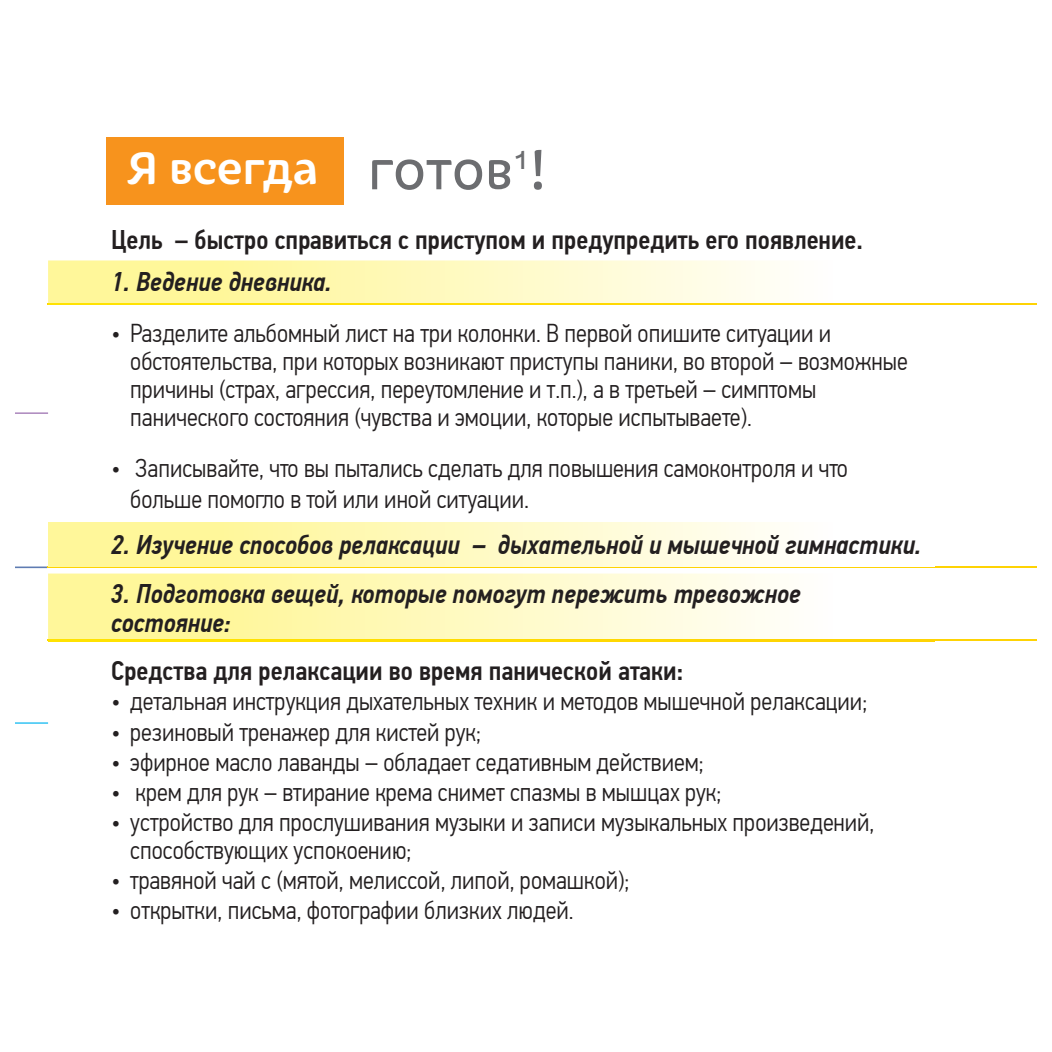
<style>
.page{position:relative;width:1052px;height:1052px;background:#fff}
.page>*{position:absolute;margin:0;border:0;box-sizing:border-box;transform-origin:0 0}
.t1{font:60.75px "Iskra CYR";letter-spacing:-.02em;color:#6c6d70}
.t2{font:500 49.5px "Iskra CYR";color:#fff}
.t3{font:italic 500 27px/29.2px "PF Din Text Cond Pro";color:#231f20}
.t4{font:500 27px "PF Din Text Cond Pro";color:#231f20}
.t5{font:300 25.88px/28.1px "PF Din Text Cond Pro";color:#231f20}
.s1{font-size:27px}
</style>
<div class="page">
<div style="left:106px;top:138px;width:238px;height:67px;background:#f7931d"></div>
<hr style="left:15px;top:412px;width:33px;height:2px;background:#b08ec1">
<hr style="left:15px;top:566px;width:32px;height:2px;background:#5f7cb2">
<hr style="left:15px;top:722px;width:33px;height:1px;background:#40c7f4">
<hr style="left:47px;top:566px;width:989px;height:2px;background:#fed304">
<hr style="left:47px;top:639px;width:989px;height:2px;background:#fed304">
<hr style="left:47px;top:303px;width:989px;height:2px;background:#fed304">
<svg style="left:48px;top:260px;width:727px;height:43px;background:#fff9bd"></svg>
<hr style="left:48px;top:303px;width:886px;height:2px;background:#ffdb01">
<div style="left:48px;top:522px;width:886px;height:44px;background:linear-gradient(to right,#fff589,#fff)"></div>
<svg style="left:48px;top:573px;width:727px;height:66px;background:#fff9bc"></svg>
<hr style="left:48px;top:639px;width:886px;height:2px;background:#ffdb01">
<h1 class="t1" style="left:368px;top:128px;width:181px">готов<sup>1</sup>!</h1>
<h2 class="t2" style="left:127px;top:133px;width:193px">Я всегда</h2>
<p class="t4" style="left:111px;top:223px;width:753px">Цель – быстро справиться с приступом и предупредить его появление.</p>
<p class="t3" style="left:111px;top:267px;width:222px">1. Ведение дневника.</p>
<p class="t5" style="left:130px;top:319px;width:778px;text-indent:-19px">• Разделите альбомный лист на три колонки. В первой опишите ситуации и обстоятельства, при которых возникают приступы паники, во второй – возможные причины (страх, агрессия, переутомление и т.п.), а в третьей – симптомы панического состояния (чувства и эмоции, которые испытываете).</p>
<p class="t5" style="left:130px;top:452px;width:719px;line-height:31.5px;text-indent:-19px">• Записывайте, что вы пытались сделать для повышения самоконтроля и что больше помогло в той или иной ситуации<span class="s1">.</span></p>
<p class="t3" style="left:111px;top:530px;width:811px">2. Изучение способов релаксации – дыхательной и мышечной гимнастики.</p>
<p class="t3" style="left:111px;top:579px;width:691px">3. Подготовка вещей, которые помогут пережить тревожное состояние:</p>
<p class="t4" style="left:111px;top:654px;width:573px">Средства для релаксации во время панической атаки:</p>
<p class="t5" style="left:111px;top:687px;width:757px">• детальная инструкция дыхательных техник и методов мышечной релаксации;</p>
<p class="t5" style="left:111px;top:717px;width:371px">• резиновый тренажер для кистей рук;</p>
<p class="t5" style="left:111px;top:747px;width:594px">• эфирное масло лаванды – обладает седативным действием;</p>
<p class="t5" style="left:111px;top:777px;width:611px">• крем для рук – втирание крема снимет спазмы в мышцах рук;</p>
<p class="t5" style="left:130px;top:807px;width:745px;text-indent:-19px">• устройство для прослушивания музыки и записи музыкальных произведений, способствующих успокоению;</p>
<p class="t5" style="left:111px;top:865px;width:519px">• травяной чай с (мятой, мелиссой, липой, ромашкой);</p>
<p class="t5" style="left:111px;top:895px;width:464px">• открытки, письма, фотографии близких людей.</p>
</div>
